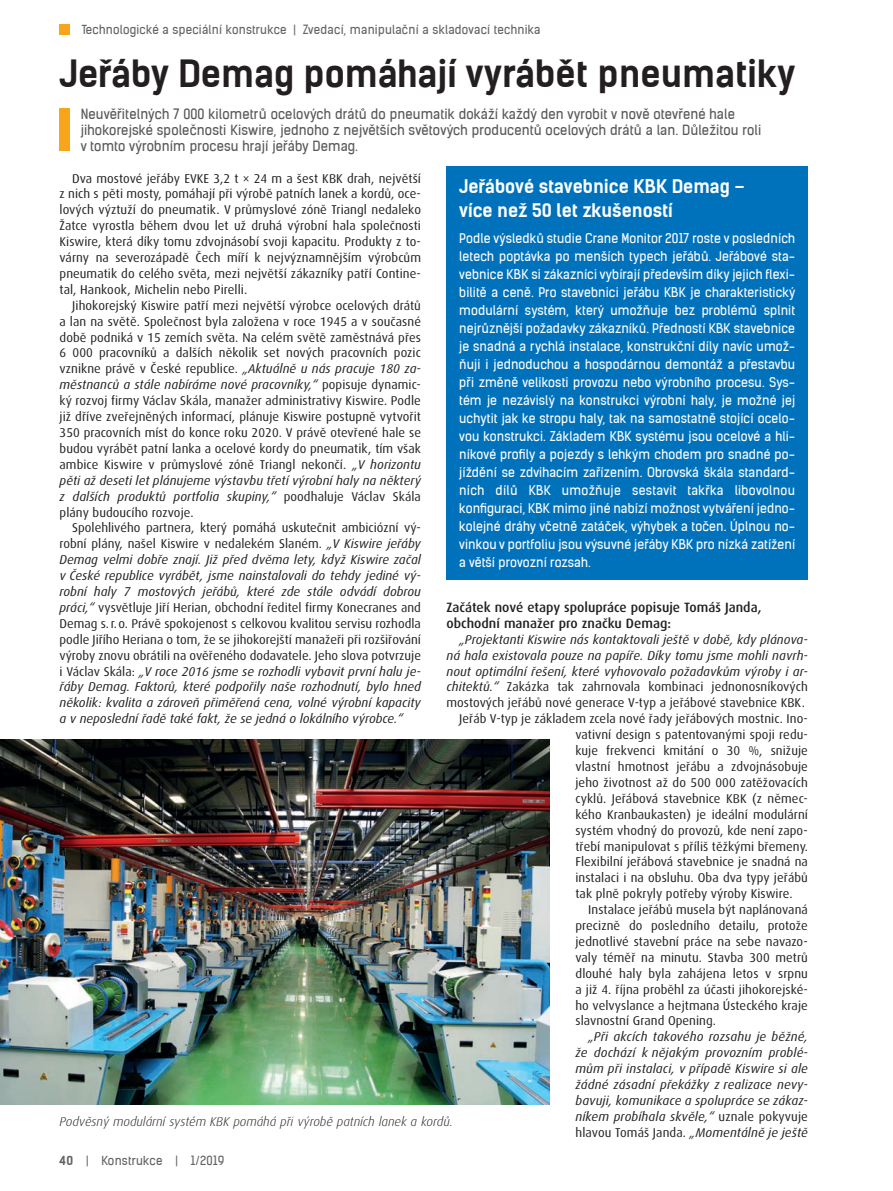
<style>
.page{position:relative;width:893px;height:1191px;background:#fff}
.page>*{position:absolute;margin:0;border:0;box-sizing:border-box;transform-origin:0 0}
.t1{font:700 36px "Kelson Sans CE";color:#231f20}
.t2{font:700 18px/23.9px "Kelson Sans CE";color:#fff}
.t3{font:13.5px/15.9px "Kelson Sans CE";letter-spacing:.01em;color:#57585a}
.t4{font:500 13.5px/15.9px "Max";color:#231f20}
.t5{font:12.75px/15.9px "Max";letter-spacing:.005em;color:#231f20;text-align:justify}
.t6{font:italic 12.75px/15.9px "Max";letter-spacing:.005em;color:#231f20;text-align:justify}
.t7{font:12.75px/18px "Kelson Sans CE";letter-spacing:.01em;color:#fff;text-align:justify}
.t8{font:italic 300 12.75px "Max";color:#231f20}
.t9{font:12px "Kelson Sans CE";letter-spacing:.02em;color:#636366}
.s1{font-style:italic}
.s2{font-style:normal}
.s3{font-weight:700}
</style>
<div class="page">
<div style="left:60px;top:108px;width:10px;height:43px;background:#f9a51b"></div>
<img style="left:0;top:739px;width:550px;height:366px">
<div style="left:446px;top:167px;width:362px;height:413px;background:#0072bc"></div>
<div style="left:60px;top:24px;width:10px;height:10px;background:#f9a51b"></div>
<p class="t9" style="left:82px;top:23px;width:460px">Technologické a speciální konstrukce | Zvedací, manipulační a skladovací technika</p>
<h1 class="t1" style="left:60px;top:52px;width:737px">Jeřáby Demag pomáhají vyrábět pneumatiky</h1>
<p class="t3" style="left:81px;top:106px;width:682px">Neuvěřitelných 7 000 kilometrů ocelových drátů do pneumatik dokáží každý den vyrobit v nově otevřené hale jihokorejské společnosti Kiswire, jednoho z největších světových producentů ocelových drátů a lan. Důležitou roli v tomto výrobním procesu hrají jeřáby Demag.</p>
<p class="t5" style="left:60px;top:170px;width:363px;text-indent:13px">Dva mostové jeřáby EVKE 3,2 t × 24 m a šest KBK drah, největší z nich s pěti mosty, pomáhají při výrobě patních lanek a kordů, oce&shy;lových výztuží do pneumatik. V průmyslové zóně Triangl nedaleko Žatce vyrostla během dvou let už druhá výrobní hala společnosti Kiswire, která díky tomu zdvojnásobí svoji kapacitu. Produkty z to&shy;várny na severozápadě Čech míří k nejvýznamnějším výrobcům pneumatik do celého světa, mezi největší zákazníky patří Contine&shy;tal, Hankook, Michelin nebo Pirelli.</p>
<p class="t5" style="left:60px;top:297px;width:363px;text-indent:13px">Jihokorejský Kiswire patří mezi největší výrobce ocelových drátů a lan na světě. Společnost byla založena v roce 1945 a v současné době podniká v 15 zemích světa. Na celém světě zaměstnává přes 6 000 pracovníků a dalších několik set nových pracovních pozic vznikne právě v České republice. <span class="s1">„Aktuálně u nás pracuje 180 za&shy;městnanců a stále nabíráme nové pracovníky,“</span> popisuje dynamic&shy;ký rozvoj firmy Václav Skála, manažer administrativy Kiswire. Podle již dříve zveřejněných informací, plánuje Kiswire postupně vytvořit 350 pracovních míst do konce roku 2020. V právě otevřené hale se budou vyrábět patní lanka a ocelové kordy do pneumatik, tím však ambice Kiswire v průmyslové zóně Triangl nekončí. <span class="s1">„V horizontu pěti až deseti let plánujeme výstavbu třetí výrobní haly na některý z dalších produktů portfolia skupiny,“</span> poodhaluje Václav Skála plány budoucího rozvoje.</p>
<p class="t6" style="left:60px;top:520px;width:363px;text-indent:13px"><span class="s2">Spolehlivého partnera, který pomáhá uskutečnit ambiciózní vý&shy;robní plány, našel Kiswire v nedalekém Slaném.</span> „V Kiswire jeřáby Demag velmi dobře znají. Již před dvěma lety, když Kiswire začal v České republice vyrábět, jsme nainstalovali do tehdy jediné vý&shy;robní haly 7 mostových jeřábů, které zde stále odvádí dobrou práci,“ <span class="s2">vysvětluje Jiří Herian, obchodní ředitel firmy Konecranes and Demag s.r.o. Právě spokojenost s celkovou kvalitou servisu rozhodla podle Jiřího Heriana o tom, že se jihokorejští manažeři při rozšiřování výroby znovu obrátili na ověřeného dodavatele. Jeho slova potvrzuje i Václav Skála:</span> „V roce 2016 jsme se rozhodli vybavit první halu je&shy;řáby Demag. Faktorů, které podpořily naše rozhodnutí, bylo hned několik: kvalita a zároveň přiměřená cena, volné výrobní kapacity a v neposlední řadě také fakt, že se jedná o lokálního výrobce.“</p>
<h2 class="t2" style="left:459px;top:174px;width:287px">Jeřábové stavebnice KBK Demag – více než 50 let zkušeností</h2>
<p class="t7" style="left:459px;top:229px;width:338px">Podle výsledků studie Crane Monitor 2017 roste v posledních letech poptávka po menších typech jeřábů. Jeřábové sta&shy;vebnice KBK si zákazníci vybírají především díky jejich flexi&shy;bilitě a ceně. Pro stavebnici jeřábu KBK je charakteristický modulární systém, který umožňuje bez problémů splnit nejrůznější požadavky zákazníků. Předností KBK stavebnice je snadná a rychlá instalace, konstrukční díly navíc umož&shy;ňuji i jednoduchou a hospodárnou demontáž a přestavbu při změně velikosti provozu nebo výrobního procesu. Sys&shy;tém je nezávislý na konstrukci výrobní haly, je možné jej uchytit jak ke stropu haly, tak na samostatně stojící ocelo&shy;vou konstrukci. Základem KBK systému jsou ocelové a hli&shy;níkové profily a pojezdy s lehkým chodem pro snadné po&shy;jíždění se zdvihacím zařízením. Obrovská škála standard&shy;ních dílů KBK umožňuje sestavit takřka libovolnou konfiguraci, KBK mimo jiné nabízí možnost vytváření jedno&shy;kolejné dráhy včetně zatáček, výhybek a točen. Úplnou no&shy;vinkou v portfoliu jsou výsuvné jeřáby KBK pro nízká zatížení a větší provozní rozsah.</p>
<p class="t4" style="left:446px;top:599px;width:316px">Začátek nové etapy spolupráce popisuje Tomáš Janda, obchodní manažer pro značku Demag:</p>
<p class="t6" style="left:459px;top:631px;width:350px">„Projektanti Kiswire nás kontaktovali ještě v době, kdy plánova-</p>
<p class="t6" style="left:446px;top:647px;width:363px">ná hala existovala pouze na papíře. Díky tomu jsme mohli navrh-</p>
<p class="t6" style="left:446px;top:663px;width:363px">nout optimální řešení, které vyhovovalo požadavkům výroby i ar-</p>
<p class="t5" style="left:446px;top:679px;width:363px"><span class="s1">chitektů.“</span> Zakázka tak zahrnovala kombinaci jednonosníkových</p>
<p class="t5" style="left:446px;top:694px;width:360px">mostových jeřábů nové generace V-typ a jeřábové stavebnice KBK.</p>
<p class="t5" style="left:459px;top:710px;width:350px">Jeřáb V-typ je základem zcela nové řady jeřábových mostnic. Ino-</p>
<p class="t5" style="left:575px;top:726px;width:234px">vativní design s patentovanými spoji redu-</p>
<p class="t5" style="left:575px;top:742px;width:234px">kuje frekvenci kmitání o 30 %, snižuje</p>
<p class="t5" style="left:575px;top:758px;width:234px">vlastní hmotnost jeřábu a zdvojnásobuje</p>
<p class="t5" style="left:575px;top:774px;width:234px">jeho životnost až do 500 000 zatěžovacích</p>
<p class="t5" style="left:575px;top:790px;width:234px">cyklů. Jeřábová stavebnice KBK (z němec-</p>
<p class="t5" style="left:575px;top:806px;width:234px">kého Kranbaukasten) je ideální modulární</p>
<p class="t5" style="left:575px;top:822px;width:234px">systém vhodný do provozů, kde není zapo-</p>
<p class="t5" style="left:575px;top:838px;width:234px">třebí manipulovat s příliš těžkými břemeny.</p>
<p class="t5" style="left:575px;top:853px;width:234px">Flexibilní jeřábová stavebnice je snadná na</p>
<p class="t5" style="left:575px;top:869px;width:234px">instalaci i na obsluhu. Oba dva typy jeřábů</p>
<p class="t5" style="left:575px;top:885px;width:219px">tak plně pokryly potřeby výroby Kiswire.</p>
<p class="t5" style="left:588px;top:901px;width:221px">Instalace jeřábů musela být naplánovaná</p>
<p class="t5" style="left:575px;top:917px;width:234px">precizně do posledního detailu, protože</p>
<p class="t5" style="left:575px;top:933px;width:234px">jednotlivé stavební práce na sebe navazo-</p>
<p class="t5" style="left:575px;top:949px;width:234px">valy téměř na minutu. Stavba 300 metrů</p>
<p class="t5" style="left:575px;top:965px;width:234px">dlouhé haly byla zahájena letos v srpnu</p>
<p class="t5" style="left:575px;top:981px;width:234px">a již 4. října proběhl za účasti jihokorejské-</p>
<p class="t5" style="left:575px;top:997px;width:234px">ho velvyslance a hejtmana Ústeckého kraje</p>
<p class="t5" style="left:575px;top:1012px;width:142px">slavnostní Grand Opening.</p>
<p class="t6" style="left:575px;top:1028px;width:234px;text-indent:13px">„Při akcích takového rozsahu je běžné, že dochází k nějakým provozním problé&shy;mům při instalaci, v případě Kiswire si ale žádné zásadní překážky z realizace nevy&shy;bavuji, komunikace a spolupráce se zákaz&shy;níkem probíhala skvěle,“ <span class="s2">uznale pokyvuje hlavou Tomáš Janda.</span> „Momentálně je ještě</p>
<p class="t8" style="left:60px;top:1114px;width:395px">Podvěsný modulární systém KBK pomáhá při výrobě patních lanek a kordů.</p>
<p class="t9" style="left:60px;top:1153px;width:166px"><span class="s3">40</span> | Konstrukce | 1/2019</p>
</div>
